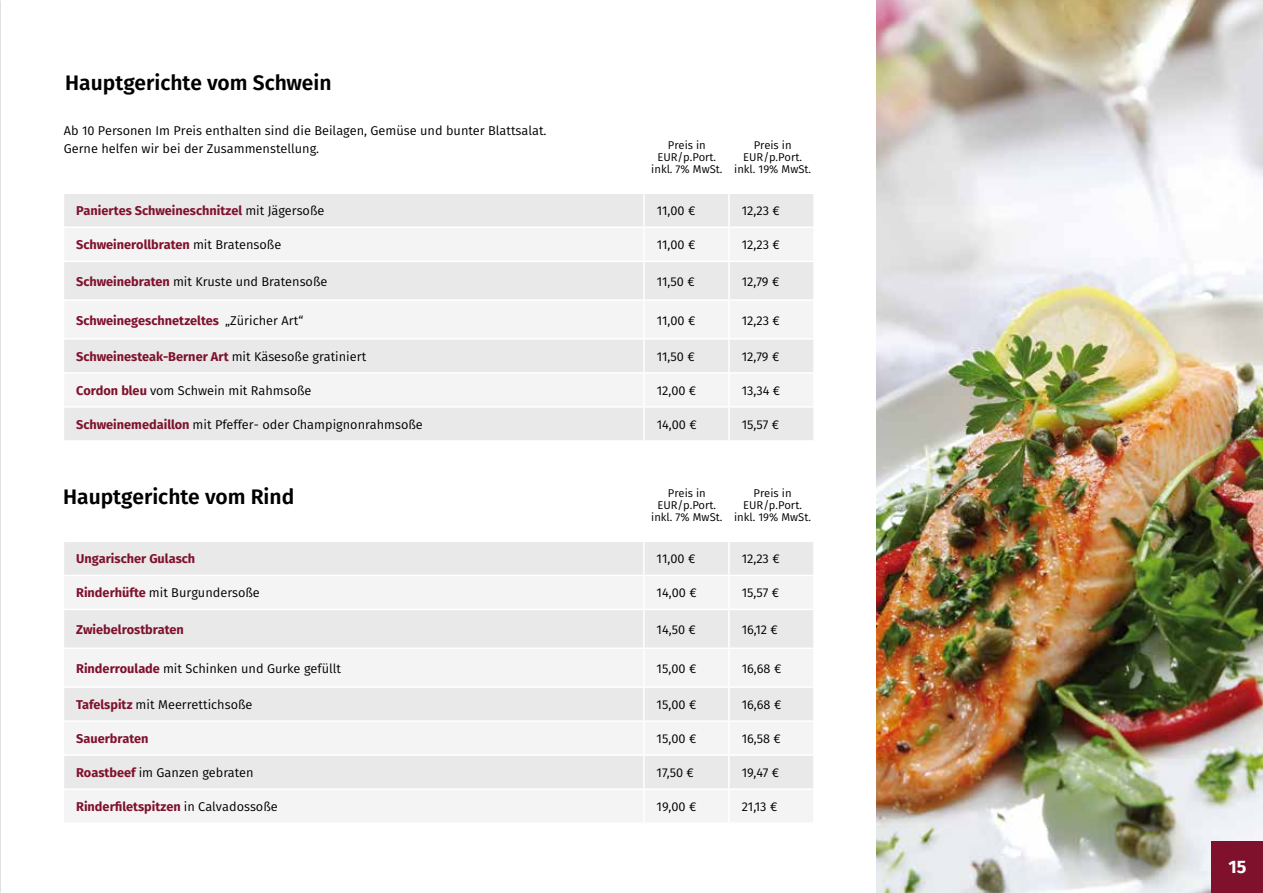
<style>
.page{position:relative;width:1263px;height:893px;background:#fff}
.page>*{position:absolute;margin:0;border:0;box-sizing:border-box;transform-origin:0 0}
.t1{font:600 21px "Fira Sans";color:#000}
.t2{font:700 18px "Fira Sans";color:#fff}
.t3{font:12.75px/18px "Fira Sans";color:#000}
.t4{font:700 12.75px "Fira Sans";color:#7f112c}
.t5{font:11.25px/12px "Fira Sans";color:#000;text-align:center}
.s1{font-weight:400;color:#000}
.s2{font-weight:700;color:#7f112c}
</style>
<div class="page">
<img style="left:0;top:0;width:1px;height:893px">
<img style="left:876px;top:0;width:387px;height:893px">
<div style="left:1212px;top:842px;width:51px;height:51px;background:#7f112c"></div>
<div style="left:64px;top:194px;width:749px;height:246px;background:#e9e9ea"></div>
<svg style="left:64px;top:228px;width:749px;height:178px;fill:#f4f4f5"></svg>
<hr style="left:728px;top:194px;width:2px;height:33px;background:#fff">
<hr style="left:728px;top:228px;width:2px;height:33px;background:#fff">
<hr style="left:728px;top:262px;width:2px;height:37px;background:#fff">
<hr style="left:728px;top:301px;width:2px;height:37px;background:#fff">
<hr style="left:728px;top:340px;width:2px;height:32px;background:#fff">
<hr style="left:728px;top:374px;width:2px;height:32px;background:#fff">
<hr style="left:728px;top:408px;width:2px;height:32px;background:#fff">
<hr style="left:643px;top:194px;width:2px;height:33px;background:#fff">
<hr style="left:643px;top:228px;width:2px;height:33px;background:#fff">
<hr style="left:643px;top:262px;width:2px;height:37px;background:#fff">
<hr style="left:643px;top:301px;width:2px;height:37px;background:#fff">
<hr style="left:643px;top:340px;width:2px;height:32px;background:#fff">
<hr style="left:643px;top:374px;width:2px;height:32px;background:#fff">
<hr style="left:643px;top:408px;width:2px;height:32px;background:#fff">
<hr style="left:63px;top:227px;width:581px;height:1px;background:#fff">
<hr style="left:644px;top:261px;width:85px;height:1px;background:#fff">
<hr style="left:729px;top:261px;width:86px;height:1px;background:#fff">
<hr style="left:644px;top:338px;width:85px;height:2px;background:#fff">
<hr style="left:729px;top:338px;width:86px;height:2px;background:#fff">
<hr style="left:644px;top:406px;width:85px;height:2px;background:#fff">
<hr style="left:729px;top:406px;width:86px;height:2px;background:#fff">
<hr style="left:63px;top:261px;width:581px;height:1px;background:#fff">
<hr style="left:63px;top:299px;width:581px;height:2px;background:#fff">
<hr style="left:63px;top:338px;width:581px;height:2px;background:#fff">
<hr style="left:63px;top:372px;width:581px;height:2px;background:#fff">
<hr style="left:63px;top:406px;width:581px;height:2px;background:#fff">
<hr style="left:644px;top:227px;width:85px;height:1px;background:#fff">
<hr style="left:729px;top:227px;width:86px;height:1px;background:#fff">
<hr style="left:644px;top:299px;width:85px;height:2px;background:#fff">
<hr style="left:729px;top:299px;width:86px;height:2px;background:#fff">
<hr style="left:644px;top:372px;width:85px;height:2px;background:#fff">
<hr style="left:729px;top:372px;width:86px;height:2px;background:#fff">
<div style="left:64px;top:542px;width:749px;height:33px;background:#e9e9ea"></div>
<svg style="left:64px;top:577px;width:749px;height:245px;fill:#f4f4f5"></svg>
<hr style="left:728px;top:542px;width:2px;height:33px;background:#fff">
<hr style="left:728px;top:576px;width:2px;height:33px;background:#fff">
<hr style="left:728px;top:610px;width:2px;height:37px;background:#fff">
<hr style="left:728px;top:649px;width:2px;height:37px;background:#fff">
<hr style="left:728px;top:688px;width:2px;height:32px;background:#fff">
<hr style="left:728px;top:722px;width:2px;height:32px;background:#fff">
<hr style="left:728px;top:756px;width:2px;height:32px;background:#fff">
<hr style="left:728px;top:790px;width:2px;height:32px;background:#fff">
<hr style="left:643px;top:542px;width:2px;height:33px;background:#fff">
<hr style="left:643px;top:576px;width:2px;height:33px;background:#fff">
<hr style="left:643px;top:610px;width:2px;height:37px;background:#fff">
<hr style="left:643px;top:649px;width:2px;height:37px;background:#fff">
<hr style="left:643px;top:688px;width:2px;height:32px;background:#fff">
<hr style="left:643px;top:722px;width:2px;height:32px;background:#fff">
<hr style="left:643px;top:756px;width:2px;height:32px;background:#fff">
<hr style="left:643px;top:790px;width:2px;height:32px;background:#fff">
<hr style="left:644px;top:609px;width:85px;height:1px;background:#fff">
<hr style="left:729px;top:609px;width:86px;height:1px;background:#fff">
<hr style="left:644px;top:720px;width:85px;height:2px;background:#fff">
<hr style="left:729px;top:720px;width:86px;height:2px;background:#fff">
<hr style="left:644px;top:754px;width:85px;height:2px;background:#fff">
<hr style="left:729px;top:754px;width:86px;height:2px;background:#fff">
<hr style="left:644px;top:788px;width:85px;height:2px;background:#fff">
<hr style="left:729px;top:788px;width:86px;height:2px;background:#fff">
<hr style="left:63px;top:609px;width:581px;height:1px;background:#fff">
<hr style="left:63px;top:647px;width:581px;height:2px;background:#fff">
<hr style="left:63px;top:686px;width:581px;height:2px;background:#fff">
<hr style="left:63px;top:720px;width:581px;height:2px;background:#fff">
<hr style="left:63px;top:754px;width:581px;height:2px;background:#fff">
<hr style="left:63px;top:788px;width:581px;height:2px;background:#fff">
<hr style="left:644px;top:647px;width:85px;height:2px;background:#fff">
<hr style="left:729px;top:647px;width:86px;height:2px;background:#fff">
<hr style="left:644px;top:686px;width:85px;height:2px;background:#fff">
<hr style="left:729px;top:686px;width:86px;height:2px;background:#fff">
<h1 class="t1" style="left:65px;top:65px;width:268px">Hauptgerichte vom Schwein</h1>
<p class="t3" style="left:64px;top:121px;width:484px">Ab 10 Personen Im Preis enthalten sind die Beilagen, Gemüse und bunter Blattsalat.<br>Gerne helfen wir bei der Zusammenstellung.</p>
<p class="t5" style="left:651px;top:139px;width:73px">Preis in<br>EUR/p.Port. inkl. 7% MwSt.</p>
<p class="t5" style="left:734px;top:139px;width:78px">Preis in<br>EUR/p.Port. inkl. 19% MwSt.</p>
<p class="t4" style="left:76px;top:200px;width:250px">Paniertes Schweineschnitzel <span class="s1">mit Jägersoße</span></p>
<p class="t3" style="left:657px;top:202px;width:40px">11,00 €</p>
<p class="t3" style="left:742px;top:202px;width:40px">12,23 €</p>
<p class="t4" style="left:76px;top:234px;width:207px">Schweinerollbraten <span class="s1">mit Bratensoße</span></p>
<p class="t3" style="left:657px;top:236px;width:40px">11,00 €</p>
<p class="t3" style="left:742px;top:236px;width:40px">12,23 €</p>
<p class="t3" style="left:76px;top:272px;width:253px"><span class="s2">Schweinebraten</span> mit Kruste und Bratensoße</p>
<p class="t3" style="left:657px;top:272px;width:40px">11,50 €</p>
<p class="t3" style="left:742px;top:272px;width:39px">12,79 €</p>
<p class="t4" style="left:76px;top:309px;width:229px">Schweinegeschnetzeltes <span class="s1">„Züricher Art“</span></p>
<p class="t3" style="left:657px;top:311px;width:40px">11,00 €</p>
<p class="t3" style="left:742px;top:311px;width:40px">12,23 €</p>
<p class="t4" style="left:76px;top:346px;width:292px">Schweinesteak-Berner Art <span class="s1">mit Käsesoße gratiniert</span></p>
<p class="t3" style="left:657px;top:347px;width:40px">11,50 €</p>
<p class="t3" style="left:742px;top:347px;width:39px">12,79 €</p>
<p class="t3" style="left:76px;top:381px;width:237px"><span class="s2">Cordon bleu</span> vom Schwein mit Rahmsoße</p>
<p class="t3" style="left:657px;top:381px;width:41px">12,00 €</p>
<p class="t3" style="left:742px;top:381px;width:40px">13,34 €</p>
<p class="t3" style="left:76px;top:415px;width:348px"><span class="s2">Schweinemedaillon</span> mit Pfeffer- oder Champignonrahmsoße</p>
<p class="t3" style="left:657px;top:415px;width:42px">14,00 €</p>
<p class="t3" style="left:742px;top:415px;width:39px">15,57 €</p>
<h1 class="t1" style="left:63px;top:479px;width:233px">Hauptgerichte vom Rind</h1>
<p class="t5" style="left:651px;top:487px;width:73px">Preis in<br>EUR/p.Port. inkl. 7% MwSt.</p>
<p class="t5" style="left:734px;top:487px;width:78px">Preis in<br>EUR/p.Port. inkl. 19% MwSt.</p>
<p class="t4" style="left:76px;top:548px;width:121px">Ungarischer Gulasch</p>
<p class="t3" style="left:657px;top:550px;width:40px">11,00 €</p>
<p class="t3" style="left:742px;top:550px;width:40px">12,23 €</p>
<p class="t3" style="left:76px;top:584px;width:185px"><span class="s2">Rinderhüfte</span> mit Burgundersoße</p>
<p class="t3" style="left:657px;top:584px;width:42px">14,00 €</p>
<p class="t3" style="left:742px;top:584px;width:39px">15,57 €</p>
<p class="t4" style="left:76px;top:619px;width:109px">Zwiebelrostbraten</p>
<p class="t3" style="left:657px;top:620px;width:41px">14,50 €</p>
<p class="t3" style="left:742px;top:620px;width:38px">16,12 €</p>
<p class="t3" style="left:76px;top:659px;width:266px"><span class="s2">Rinderroulade</span> mit Schinken und Gurke gefüllt</p>
<p class="t3" style="left:657px;top:659px;width:41px">15,00 €</p>
<p class="t3" style="left:742px;top:659px;width:41px">16,68 €</p>
<p class="t3" style="left:76px;top:695px;width:178px"><span class="s2">Tafelspitz</span> mit Meerrettichsoße</p>
<p class="t3" style="left:657px;top:695px;width:41px">15,00 €</p>
<p class="t3" style="left:742px;top:695px;width:41px">16,68 €</p>
<p class="t4" style="left:76px;top:728px;width:74px">Sauerbraten</p>
<p class="t3" style="left:657px;top:729px;width:41px">15,00 €</p>
<p class="t3" style="left:742px;top:729px;width:41px">16,58 €</p>
<p class="t3" style="left:76px;top:763px;width:179px"><span class="s2">Roastbeef</span> im Ganzen gebraten</p>
<p class="t3" style="left:657px;top:763px;width:39px">17,50 €</p>
<p class="t3" style="left:742px;top:763px;width:39px">19,47 €</p>
<p class="t4" style="left:76px;top:796px;width:203px">Rinderfiletspitzen <span class="s1">in Calvadossoße</span></p>
<p class="t3" style="left:657px;top:797px;width:41px">19,00 €</p>
<p class="t3" style="left:742px;top:797px;width:37px">21,13 €</p>
<h2 class="t2" style="left:1228px;top:852px;width:19px">15</h2>
</div>
